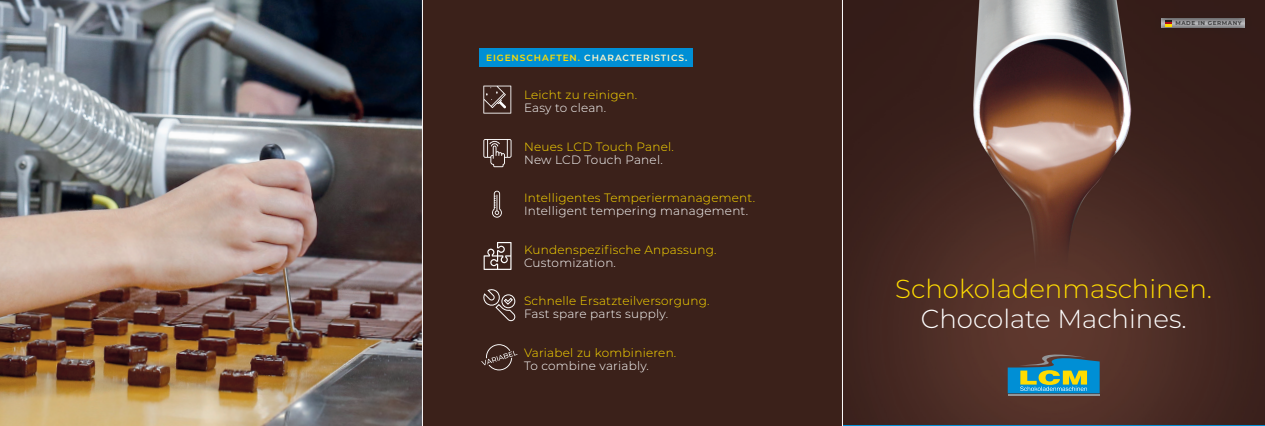
<style>
.page{position:relative;width:1265px;height:426px;background:#fff}
.page>*{position:absolute;margin:0;border:0;box-sizing:border-box;transform-origin:0 0}
.t1{font:300 26px "Montserrat";color:#ffdc01}
.t2{font:300 26px "Montserrat";color:#fff}
.t3{font:300 12px "Montserrat";letter-spacing:.02em;color:#ffdc01}
.t4{font:300 12px "Montserrat";letter-spacing:.02em;color:#fff}
.t5{font:600 9px "Montserrat";letter-spacing:.1em;color:#fef5c9}
.t6{font:700 5.7px "Montserrat";letter-spacing:.1em;color:#3e3e3f}
.s1{color:#ffdc01}
</style>
<div class="page">
<img style="left:0;top:0;width:422px;height:425px">
<div style="left:422px;top:0;width:420px;height:425px;background:#3b211a"></div>
<img style="left:843px;top:0;width:421px;height:424px">
<svg style="left:1007px;top:351px;width:92px;height:42px;background:#498586"></svg>
<hr style="left:1007px;top:394px;width:92px;height:1px;background:#939598">
<svg style="left:483px;top:85px;width:28px;height:28px"></svg>
<svg style="left:483px;top:139px;width:28px;height:28px"></svg>
<svg style="left:492px;top:190px;width:10px;height:28px"></svg>
<div style="left:479px;top:48px;width:214px;height:19px;background:#008fd5"></div>
<svg style="left:483px;top:289px;width:33px;height:33px"></svg>
<svg style="left:483px;top:242px;width:28px;height:27px"></svg>
<hr style="left:422px;top:0;width:1px;height:425px;background:#fff">
<svg style="left:481px;top:344px;width:36px;height:26px"></svg>
<div style="left:1154px;top:12px;width:97px;height:23px;background:#331c18"></div>
<div style="left:1160px;top:18px;width:85px;height:12px;background:#231f20;opacity:.7"></div>
<div style="left:1164px;top:20px;width:7px;height:7px;background:#231f20"></div>
<svg style="left:1164px;top:22px;width:7px;height:5px"></svg>
<p class="t5" style="left:486px;top:51px;width:203px"><span class="s1">EIGENSCHAFTEN.</span> CHARACTERISTICS.</p>
<p class="t3" style="left:524px;top:87px;width:115px">Leicht zu reinigen.</p>
<p class="t4" style="left:524px;top:100px;width:84px">Easy to clean.</p>
<p class="t3" style="left:524px;top:138px;width:151px">Neues LCD Touch Panel.</p>
<p class="t4" style="left:524px;top:151px;width:140px">New LCD Touch Panel.</p>
<p class="t3" style="left:524px;top:189px;width:232px">Intelligentes Temperiermanagement.</p>
<p class="t4" style="left:524px;top:202px;width:226px">Intelligent tempering management.</p>
<p class="t3" style="left:524px;top:241px;width:194px">Kundenspezifische Anpassung.</p>
<p class="t4" style="left:524px;top:254px;width:93px">Customization.</p>
<p class="t3" style="left:524px;top:292px;width:187px">Schnelle Ersatzteilversorgung.</p>
<p class="t4" style="left:524px;top:305px;width:146px">Fast spare parts supply.</p>
<p class="t3" style="left:524px;top:344px;width:154px">Variabel zu kombinieren.</p>
<p class="t4" style="left:524px;top:357px;width:126px">To combine variably.</p>
<p class="t6" style="left:1175px;top:19px;width:68px">MADE IN GERMANY</p>
<p class="t1" style="left:895px;top:271px;width:318px">Schokoladenmaschinen.</p>
<p class="t2" style="left:920px;top:301px;width:267px">Chocolate Machines.</p>
</div>
